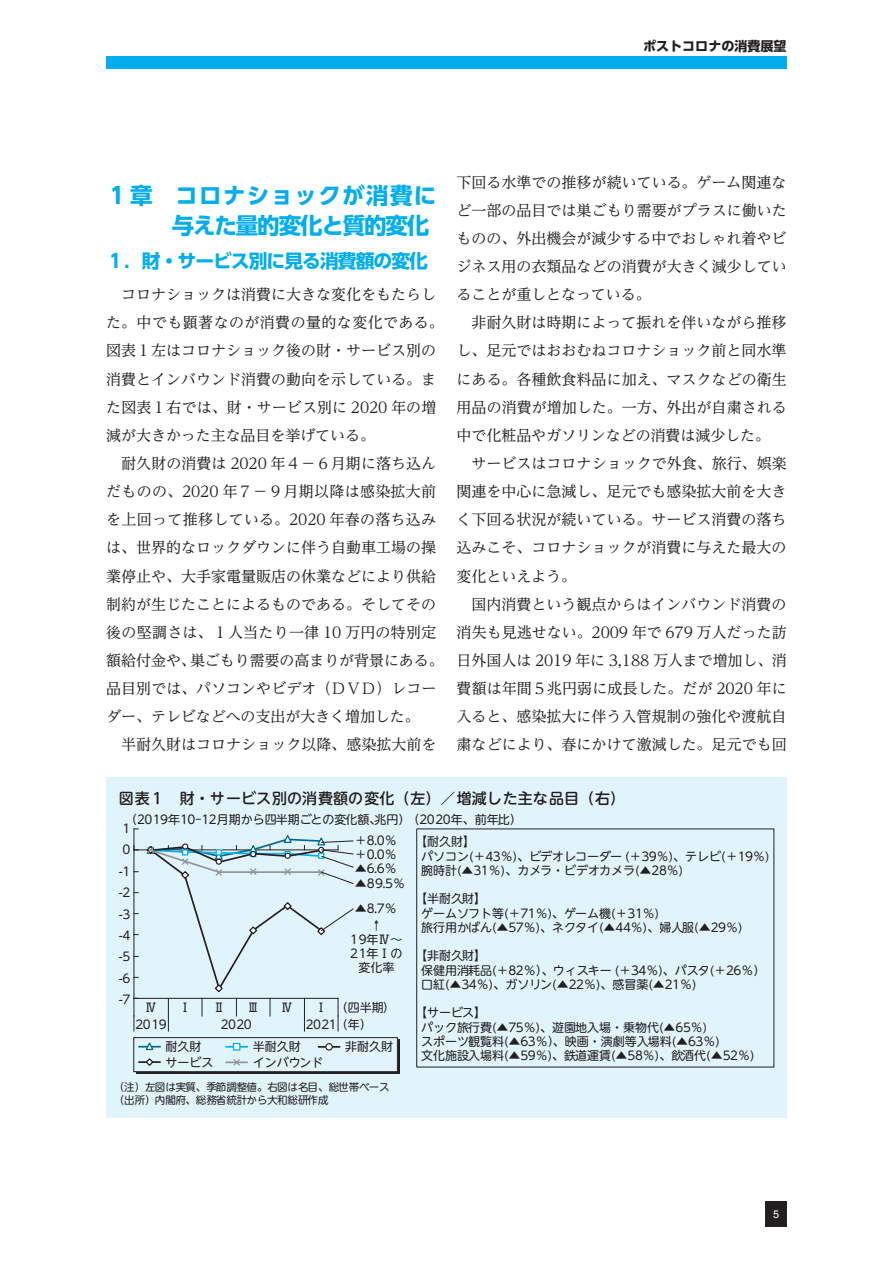
<style>
.page{position:relative;width:893px;height:1263px;background:#fff}
.page>*{position:absolute;margin:0;border:0;box-sizing:border-box;transform-origin:0 0}
.t1{font:700 22.5px/30px "UD Shin Go Pr 6";letter-spacing:.005em;color:#00aeef}
.t2{font:700 18.75px "UD Shin Go Pr 6";letter-spacing:-.05em;color:#00aeef}
.t3{font:15px/28.2px "UD Reimin Pr 6";color:#231f20;text-align:justify}
.t4{font:500 15px "UD Shin M Go Pr 6";color:#231f20}
.t5{font:700 13.05px "UD Shin Go Pr 6";color:#231f20}
.t6{font:12px/14.2px "UD Shin M Go Pr 6";color:#231f20}
.t7{font:10.8px "Arial";color:#fff}
.t8{font:10.5px/12.8px "UD Shin M Go Pr 6";color:#231f20}
</style>
<div class="page">
<div style="left:106px;top:56px;width:681px;height:13px;background:#00aeef"></div>
<div style="left:765px;top:1201px;width:22px;height:26px;background:#231f20"></div>
<div style="left:106px;top:778px;width:681px;height:340px;background:#e1f4fc"></div>
<hr style="left:134px;top:829px;width:1px;height:169px;background:#231f20">
<hr style="left:134px;top:849px;width:204px;height:1px;background:#231f20">
<svg style="left:134px;top:999px;width:1px;height:32px"></svg>
<hr style="left:134px;top:998px;width:204px;height:1px;background:#231f20">
<div style="left:136px;top:1040px;width:264px;height:34px;background:#231f20"></div>
<div style="left:134px;top:1038px;width:263px;height:34px;background:#e1f4fc"></div>
<div style="left:133px;top:1037px;width:265px;height:35px;border:1px solid #231f20"></div>
<svg style="left:139px;top:1042px;width:21px;height:9px"></svg>
<svg style="left:226px;top:1046px;width:21px;height:1px"></svg>
<div style="left:233px;top:1043px;width:7px;height:7px;background:#fff"></div>
<div style="left:233px;top:1043px;width:7px;height:7px;border:1px solid #00aeef"></div>
<hr style="left:318px;top:1046px;width:22px;height:2px;background:#231f20">
<svg style="left:326px;top:1045px;width:6px;height:5px"></svg>
<div style="left:325px;top:1043px;width:8px;height:7px;border:1px solid #231f20;border-radius:50%"></div>
<hr style="left:139px;top:1061px;width:21px;height:2px;background:#231f20">
<svg style="left:145px;top:1058px;width:10px;height:8px"></svg>
<hr style="left:226px;top:1061px;width:21px;height:2px;background:#939598">
<svg style="left:232px;top:1059px;width:9px;height:7px"></svg>
<svg style="left:145px;top:835px;width:209px;height:196px"></svg>
<p class="t5" style="left:643px;top:35px;width:145px">ポストコロナの消費展望</p>
<h1 class="t1" style="left:172px;top:180px;width:266px;text-indent:-65px">１章　コロナショックが消費に与えた量的変化と質的変化</h1>
<p class="t2" style="left:106px;top:245px;width:323px">１．財・サービス別に見る消費額の変化</p>
<p class="t3" style="left:106px;top:280px;width:339px;text-align:left;text-indent:15px">コロナショックは消費に大きな変化をもたらした。中でも顕著なのが消費の量的な変化である。図表１左はコロナショック後の財・サービス別の消費とインバウンド消費の動向を示している。また図表１右では、財・サービス別に 2020 年の増減が大きかった主な品目を挙げている。</p>
<p class="t3" style="left:106px;top:449px;width:339px;text-align:left;text-indent:15px">耐久財の消費は 2020 年４－６月期に落ち込んだものの、2020 年７－９月期以降は感染拡大前を上回って推移している。2020 年春の落ち込みは、世界的なロックダウンに伴う自動車工場の操業停止や、大手家電量販店の休業などにより供給制約が生じたことによるものである。そしてその後の堅調さは、１人当たり一律 10 万円の特別定額給付金や、巣ごもり需要の高まりが背景にある。品目別では、パソコンやビデオ（ＤＶＤ）レコーダー、テレビなどへの支出が大きく増加した。</p>
<p class="t3" style="left:121px;top:730px;width:317px">半耐久財はコロナショック以降、感染拡大前を</p>
<p class="t3" style="left:457px;top:167px;width:331px">下回る水準での推移が続いている。ゲーム関連など一部の品目では巣ごもり需要がプラスに働いたものの、外出機会が減少する中でおしゃれ着やビジネス用の衣類品などの消費が大きく減少していることが重しとなっている。</p>
<p class="t3" style="left:457px;top:308px;width:332px;text-indent:15px">非耐久財は時期によって振れを伴いながら推移し、足元ではおおむねコロナショック前と同水準にある。各種飲食料品に加え、マスクなどの衛生用品の消費が増加した。一方、外出が自粛される中で化粧品やガソリンなどの消費は減少した。</p>
<p class="t3" style="left:457px;top:449px;width:331px;text-indent:15px">サービスはコロナショックで外食、旅行、娯楽関連を中心に急減し、足元でも感染拡大前を大きく下回る状況が続いている。サービス消費の落ち込みこそ、コロナショックが消費に与えた最大の変化といえよう。</p>
<p class="t3" style="left:457px;top:589px;width:332px;text-indent:15px">国内消費という観点からはインバウンド消費の消失も見逃せない。2009 年で 679 万人だった訪日外国人は 2019 年に 3,188 万人まで増加し、消費額は年間５兆円弱に成長した。だが 2020 年に入ると、感染拡大に伴う入管規制の強化や渡航自粛などにより、春にかけて激減した。足元でも回</p>
<p class="t4" style="left:119px;top:786px;width:508px">図表１　財・サービス別の消費額の変化（左）／増減した主な品目（右）</p>
<p class="t6" style="left:125px;top:812px;width:287px">（2019年10-12月期から四半期ごとの変化額、兆円）</p>
<p class="t6" style="left:122px;top:821px;width:9px">1</p>
<p class="t6" style="left:122px;top:842px;width:9px">0</p>
<p class="t6" style="left:119px;top:863px;width:13px">-1</p>
<p class="t6" style="left:119px;top:885px;width:13px">-2</p>
<p class="t6" style="left:119px;top:906px;width:13px">-3</p>
<p class="t6" style="left:119px;top:927px;width:13px">-4</p>
<p class="t6" style="left:119px;top:949px;width:13px">-5</p>
<p class="t6" style="left:119px;top:970px;width:13px">-6</p>
<p class="t6" style="left:355px;top:833px;width:43px;line-height:13.6px">＋8.0％＋0.0％</p>
<p class="t6" style="left:355px;top:861px;width:43px">▲6.6％</p>
<p class="t6" style="left:355px;top:875px;width:52px">▲89.5％</p>
<p class="t6" style="left:355px;top:899px;width:43px;line-height:16.6px;text-align:center">▲8.7％↑</p>
<p class="t6" style="left:350px;top:931px;width:54px;text-align:center">19年Ⅳ～<br>21年Ⅰの変化率</p>
<p class="t6" style="left:119px;top:992px;width:13px">-7</p>
<p class="t6" style="left:336px;top:999px;width:60px">（四半期）</p>
<p class="t6" style="left:145px;top:999px;width:13px">Ⅳ</p>
<p class="t6" style="left:179px;top:999px;width:13px">Ⅰ</p>
<p class="t6" style="left:213px;top:999px;width:13px">Ⅱ</p>
<p class="t6" style="left:247px;top:999px;width:13px">Ⅲ</p>
<p class="t6" style="left:281px;top:999px;width:13px">Ⅳ</p>
<p class="t6" style="left:315px;top:999px;width:13px">Ⅰ</p>
<p class="t6" style="left:136px;top:1017px;width:33px">2019</p>
<p class="t6" style="left:221px;top:1017px;width:33px">2020</p>
<p class="t6" style="left:306px;top:1017px;width:68px">2021（年）</p>
<p class="t6" style="left:165px;top:1038px;width:37px">耐久財</p>
<p class="t6" style="left:253px;top:1038px;width:49px">半耐久財</p>
<p class="t6" style="left:345px;top:1038px;width:50px">非耐久財</p>
<p class="t6" style="left:165px;top:1054px;width:49px">サービス</p>
<p class="t6" style="left:253px;top:1054px;width:72px">インバウンド</p>
<p class="t8" style="left:114px;top:1080px;width:277px">（注）左図は実質、季節調整値。右図は名目、総世帯ベース（出所）内閣府、総務省統計から大和総研作成</p>
<p class="t6" style="left:415px;top:808px;width:108px;line-height:22.2px;text-indent:-8px">（2020年、前年比）【耐久財】</p>
<p class="t6" style="left:421px;top:848px;width:350px">パソコン(＋43％)、ビデオレコーダー (＋39％)、テレビ(＋19％)腕時計(▲31％)、カメラ・ビデオカメラ(▲28％)</p>
<p class="t6" style="left:421px;top:891px;width:323px;text-indent:-6px">【半耐久財】<br>ゲームソフト等(＋71％)、ゲーム機(＋31％)<br>旅行用かばん(▲57％)、ネクタイ(▲44％)、婦人服(▲29％)</p>
<p class="t6" style="left:421px;top:948px;width:346px;text-indent:-6px">【非耐久財】<br>保健用消耗品(＋82％）、ウィスキー (＋34％)、パスタ(＋26％）口紅(▲34％)、ガソリン(▲22％)、感冒薬(▲21％)</p>
<p class="t6" style="left:421px;top:1005px;width:335px;text-indent:-6px">【サービス】<br>パック旅行費(▲75％)、遊園地入場・乗物代(▲65％)<br>スポーツ観覧料(▲63％）、映画・演劇等入場料(▲63％)<br>文化施設入場料(▲59％)、鉄道運賃(▲58％)、飲酒代(▲52％)</p>
<p class="t7" style="left:773px;top:1207px;width:8px">5</p>
</div>
